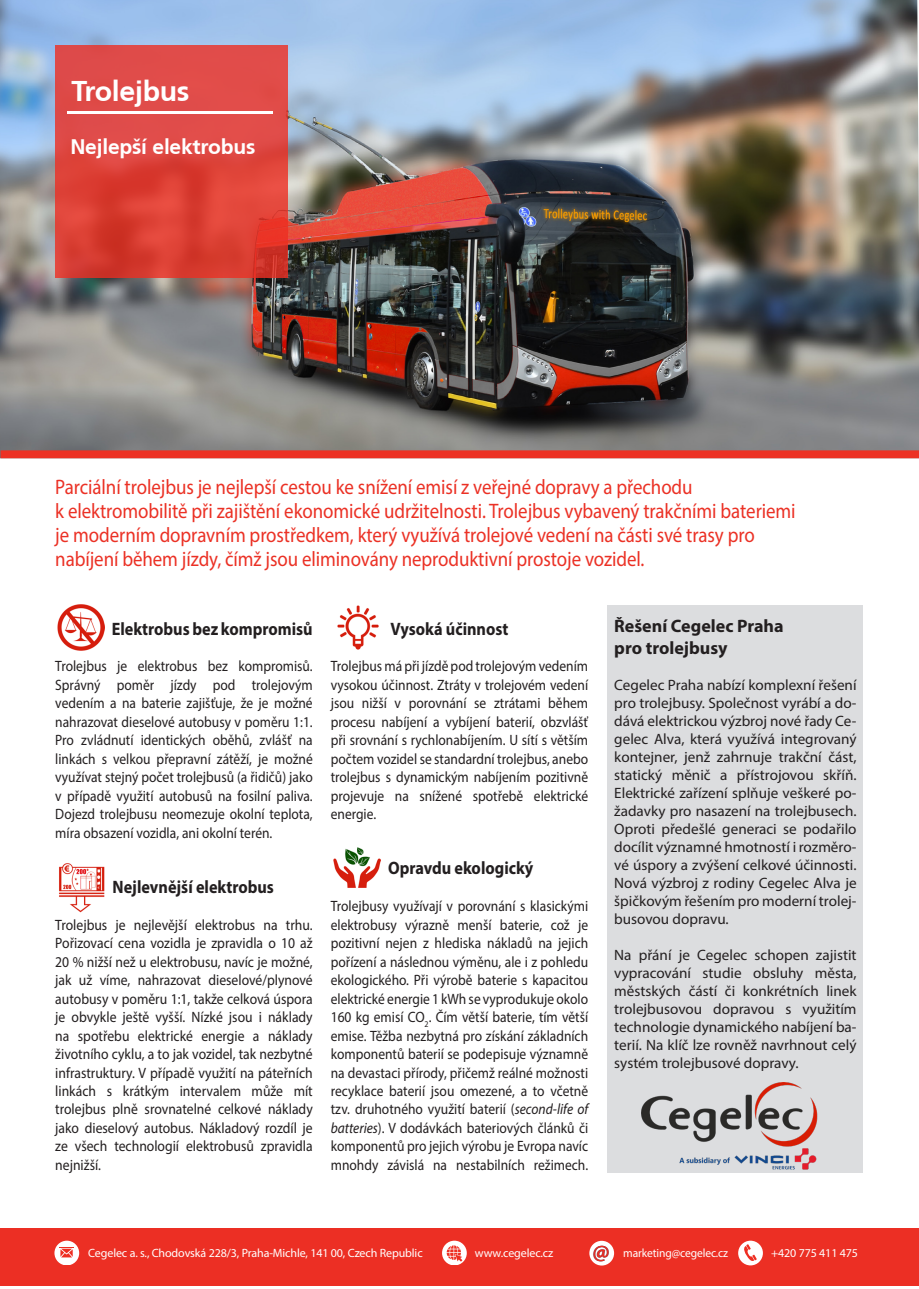
<style>
.page{position:relative;width:919px;height:1289px;background:#fff}
.page>*{position:absolute;margin:0;border:0;box-sizing:border-box;transform-origin:0 0}
.Nadpis_velký{font:700 28.5px "Frutiger CE";letter-spacing:-.01em;color:#fff}
.t1{font:700 22.35px "Myriad Pro";color:#23395f}
.Text_čtvereček{font:21px/24px "Myriad Pro";letter-spacing:-.005em;color:#eb3125;scale:.9 1}
.Nadpis_velký-2{font:700 21px "Frutiger CE";letter-spacing:-.01em;color:#fff}
.Text_čtvereček-2{font:700 18px "Myriad Pro";color:#231f20;scale:.9 1}
.Text_čtvereček-3{font:700 18px "Myriad Pro";color:#231f20}
.Text_čtvereček-4{font:15px/18.5px "Myriad Pro";color:#231f20;text-align:justify;scale:.9 1}
.Text_čtvereček-5{font:15px/18px "Myriad Pro";color:#231f20;text-align:justify}
.Text_čtvereček-6{font:15px/18.5px "Myriad Pro";color:#231f20;text-align:justify;scale:.91 1}
.t2{font:12px "Myriad Pro";letter-spacing:-.01em;color:#fff}
.t3{font:12px "Myriad Pro";letter-spacing:-.01em;color:#fff;scale:.96 1}
.s1{font-style:italic}
</style>
<div class="page">
<img style="left:0;top:0;width:918px;height:458px">
<div style="left:0;top:1228px;width:918px;height:57px;background:#ec2f24"></div>
<svg style="left:55px;top:45px;width:232px;height:232px;background:#dd453e"></svg>
<svg style="left:442px;top:1240px;width:25px;height:24px"></svg>
<div style="left:446px;top:1244px;width:15px;height:16px;background:#fff;border-radius:50%"></div>
<svg style="left:446px;top:1245px;width:17px;height:17px"></svg>
<div style="left:589px;top:1240px;width:25px;height:25px;background:#fff;border-radius:50%"></div>
<div style="left:738px;top:1240px;width:24px;height:25px;background:#fff;border-radius:50%"></div>
<svg style="left:744px;top:1244px;width:12px;height:17px"></svg>
<div style="left:54px;top:1240px;width:25px;height:24px;background:#fff;border-radius:50%"></div>
<svg style="left:60px;top:1247px;width:14px;height:11px"></svg>
<svg style="left:60px;top:1248px;width:13px;height:9px"></svg>
<svg style="left:1px;top:450px;width:917px;height:8px;background:#e73428"></svg>
<hr style="left:67px;top:112px;width:205px;height:2px;background:#fff">
<img style="left:58px;top:604px;width:46px;height:46px">
<img style="left:59px;top:863px;width:46px;height:49px">
<img style="left:337px;top:605px;width:41px;height:44px">
<img style="left:334px;top:847px;width:46px;height:40px">
<div style="left:607px;top:605px;width:255px;height:568px;background:#dcdddf"></div>
<img style="left:641px;top:1082px;width:177px;height:88px">
<p class="Nadpis_velký" style="left:71px;top:74px;width:120px">Trolejbus</p>
<p class="Nadpis_velký-2" style="left:70px;top:134px;width:186px">Nejlepší elektrobus</p>
<p class="Text_čtvereček" style="left:55px;top:474px;width:824px">Parciální trolejbus je nejlepší cestou ke snížení emisí z veřejné dopravy a přechodu<br>k elektromobilitě při zajištění ekonomické udržitelnosti. Trolejbus vybavený trakčními bateriemi je moderním dopravním prostředkem, který využívá trolejové vedení na části své trasy pro nabíjení během jízdy, čímž jsou eliminovány neproduktivní prostoje vozidel.</p>
<p class="Text_čtvereček-2" style="left:112px;top:616px;width:225px">Elektrobus bez kompromisů</p>
<p class="Text_čtvereček-4" style="left:55px;top:657px;width:287px">Trolejbus je elektrobus bez kompromisů.<br>Správný poměr jízdy pod trolejovým vedením a na baterie zajišťuje, že je možné nahrazovat dieselové autobusy v poměru 1:1.<br>Pro zvládnutí identických oběhů, zvlášť na linkách s velkou přepravní zátěží, je možné využívat stejný počet trolejbusů (a řidičů) jako v případě využití autobusů na fosilní paliva.<br>Dojezd trolejbusu neomezuje okolní teplota, míra obsazení vozidla, ani okolní terén.</p>
<p class="Text_čtvereček-2" style="left:113px;top:875px;width:181px">Nejlevnější elektrobus</p>
<p class="Text_čtvereček-6" style="left:55px;top:915px;width:284px">Trolejbus je nejlevější elektrobus na trhu.<br>Pořizovací cena vozidla je zpravidla o 10 až 20 % nižší než u elektrobusu, navíc je možné, jak už víme, nahrazovat dieselové/plynové autobusy v poměru 1:1, takže celková úspora je obvykle ještě vyšší. Nízké jsou i náklady na spotřebu elektrické energie a náklady životního cyklu, a to jak vozidel, tak nezbytné infrastruktury. V případě využití na páteřních linkách s krátkým intervalem může mít trolejbus plně srovnatelné celkové náklady jako dieselový autobus. Nákladový rozdíl je ze všech technologií elektrobusů zpravidla nejnižší.</p>
<p class="Text_čtvereček-2" style="left:390px;top:616px;width:132px">Vysoká účinnost</p>
<p class="Text_čtvereček-4" style="left:331px;top:657px;width:287px">Trolejbus má při jízdě pod trolejovým vedením vysokou účinnost. Ztráty v trolejovém vedení jsou nižší v porovnání se ztrátami během procesu nabíjení a vybíjení baterií, obzvlášť při srovnání s rychlonabíjením. U sítí s větším počtem vozidel se standardní trolejbus, anebo trolejbus s dynamickým nabíjením pozitivně projevuje na snížené spotřebě elektrické energie.</p>
<p class="Text_čtvereček-2" style="left:388px;top:856px;width:163px">Opravdu ekologický</p>
<p class="Text_čtvereček-4" style="left:331px;top:896px;width:287px">Trolejbusy využívají v porovnání s klasickými elektrobusy výrazně menší baterie, což je pozitivní nejen z hlediska nákladů na jejich pořízení a následnou výměnu, ale i z pohledu ekologického. Při výrobě baterie s kapacitou elektrické energie 1 kWh se vyprodukuje okolo 160 kg emisí CO<sub>2</sub>. Čím větší baterie, tím větší emise. Těžba nezbytná pro získání základních komponentů baterií se podepisuje významně na devastaci přírody, přičemž reálné možnosti recyklace baterií jsou omezené, a to včetně tzv. druhotného využití baterií (<span class="s1">second-life of batteries</span>). V dodávkách bateriových článků či komponentů pro jejich výrobu je Evropa navíc mnohdy závislá na nestabilních režimech.</p>
<p class="Text_čtvereček-3" style="left:614px;top:614px;width:171px">Řešení Cegelec Praha</p>
<p class="Text_čtvereček-3" style="left:614px;top:636px;width:115px">pro trolejbusy</p>
<p class="Text_čtvereček-5" style="left:614px;top:675px;width:244px">Cegelec Praha nabízí komplexní řešení pro trolejbusy. Společnost vyrábí a do&shy;dává elektrickou výzbroj nové řady Ce&shy;gelec Alva, která využívá integrovaný kontejner, jenž zahrnuje trakční část, statický měnič a přístrojovou skříň.<br>Elektrické zařízení splňuje veškeré po&shy;žadavky pro nasazení na trolejbusech.<br>Oproti předešlé generaci se podařilo docílit významné hmotností i rozměro&shy;vé úspory a zvýšení celkové účinnosti.<br>Nová výzbroj z rodiny Cegelec Alva je špičkovým řešením pro moderní trolej&shy;busovou dopravu.</p>
<p class="Text_čtvereček-5" style="left:614px;top:945px;width:244px">Na přání je Cegelec schopen zajistit vypracování studie obsluhy města, městských částí či konkrétních linek trolejbusovou dopravou s využitím technologie dynamického nabíjení ba&shy;terií. Na klíč lze rovněž navrhnout celý systém trolejbusové dopravy.</p>
<p class="t2" style="left:88px;top:1245px;width:336px">Cegelec a. s., Chodovská 228/3, Praha-Michle, 141 00, Czech Republic</p>
<p class="t2" style="left:475px;top:1245px;width:80px">www.cegelec.cz</p>
<p class="t1" style="left:592px;top:1236px;width:19px">@</p>
<p class="t3" style="left:623px;top:1245px;width:111px">marketing@cegelec.cz</p>
<p class="t2" style="left:771px;top:1245px;width:88px">+420 775 411 475</p>
</div>
